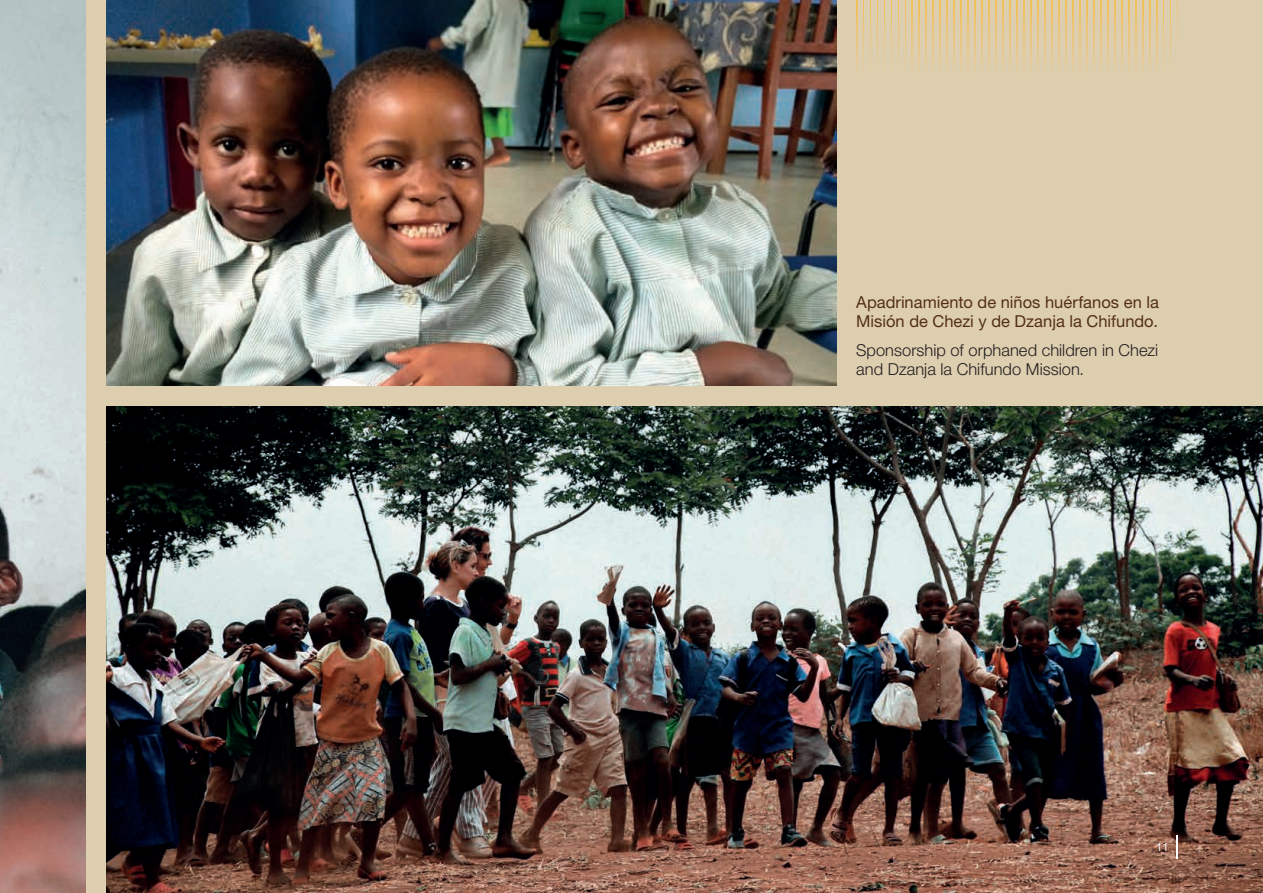
<style>
.page{position:relative;width:1263px;height:893px;background:#deceb0}
.page>*{position:absolute;margin:0;border:0;box-sizing:border-box;transform-origin:0 0}
.t1{font:16.5px/19.5px "Helvetica Neue LT Std";color:#532f18}
.t2{font:300 16.5px/19.5px "Helvetica Neue LT Std";color:#231f20}
.t3{font:11.25px "Helvetica Neue LT Std";color:#fff}
</style>
<div class="page">
<img style="left:0;top:0;width:86px;height:893px">
<img style="left:107px;top:406px;width:1156px;height:487px">
<img style="left:1177px;top:0;width:1px;height:45px">
<svg style="left:1086px;top:0;width:1px;height:71px"></svg>
<svg style="left:856px;top:0;width:1px;height:71px"></svg>
<svg style="left:863px;top:0;width:1px;height:71px"></svg>
<svg style="left:870px;top:0;width:1px;height:71px"></svg>
<svg style="left:877px;top:0;width:1px;height:71px"></svg>
<svg style="left:884px;top:0;width:1px;height:71px"></svg>
<svg style="left:891px;top:0;width:1px;height:71px"></svg>
<svg style="left:898px;top:0;width:1px;height:71px"></svg>
<svg style="left:905px;top:0;width:1px;height:71px"></svg>
<svg style="left:912px;top:0;width:1px;height:71px"></svg>
<svg style="left:919px;top:0;width:1px;height:71px"></svg>
<svg style="left:926px;top:0;width:1px;height:71px"></svg>
<svg style="left:933px;top:0;width:1px;height:71px"></svg>
<svg style="left:940px;top:0;width:1px;height:71px"></svg>
<svg style="left:947px;top:0;width:1px;height:71px"></svg>
<svg style="left:954px;top:0;width:1px;height:71px"></svg>
<svg style="left:961px;top:0;width:1px;height:71px"></svg>
<svg style="left:968px;top:0;width:1px;height:71px"></svg>
<svg style="left:975px;top:0;width:1px;height:71px"></svg>
<svg style="left:982px;top:0;width:1px;height:71px"></svg>
<svg style="left:989px;top:0;width:1px;height:71px"></svg>
<svg style="left:996px;top:0;width:1px;height:71px"></svg>
<svg style="left:1003px;top:0;width:1px;height:71px"></svg>
<svg style="left:1010px;top:0;width:1px;height:71px"></svg>
<svg style="left:1017px;top:0;width:1px;height:71px"></svg>
<svg style="left:1023px;top:0;width:1px;height:71px"></svg>
<svg style="left:1030px;top:0;width:1px;height:71px"></svg>
<svg style="left:1093px;top:0;width:1px;height:71px"></svg>
<svg style="left:1037px;top:0;width:1px;height:71px"></svg>
<svg style="left:1107px;top:0;width:1px;height:71px"></svg>
<svg style="left:1044px;top:0;width:1px;height:71px"></svg>
<svg style="left:1114px;top:0;width:1px;height:71px"></svg>
<svg style="left:1051px;top:0;width:1px;height:71px"></svg>
<svg style="left:1121px;top:0;width:1px;height:71px"></svg>
<svg style="left:1058px;top:0;width:1px;height:71px"></svg>
<svg style="left:1128px;top:0;width:1px;height:71px"></svg>
<svg style="left:1149px;top:0;width:1px;height:71px"></svg>
<svg style="left:1065px;top:0;width:1px;height:71px"></svg>
<svg style="left:1135px;top:0;width:1px;height:71px"></svg>
<svg style="left:1163px;top:0;width:1px;height:71px"></svg>
<svg style="left:1072px;top:0;width:1px;height:71px"></svg>
<svg style="left:1142px;top:0;width:1px;height:71px"></svg>
<svg style="left:1170px;top:0;width:1px;height:71px"></svg>
<svg style="left:1079px;top:0;width:1px;height:71px"></svg>
<svg style="left:1156px;top:0;width:1px;height:71px"></svg>
<svg style="left:1100px;top:0;width:1px;height:71px"></svg>
<img style="left:107px;top:0;width:729px;height:385px">
<hr style="left:1176px;top:836px;width:2px;height:23px;background:#fff">
<p class="t1" style="left:856px;top:292px;width:304px">Apadrinamiento de niños huérfanos en la<br>Misión de Chezi y de Dzanja la Chifundo.</p>
<p class="t2" style="left:856px;top:340px;width:304px">Sponsorship of orphaned children in Chezi and Dzanja la Chifundo Mission.</p>
<p class="t3" style="left:1156px;top:841px;width:14px">11</p>
</div>
